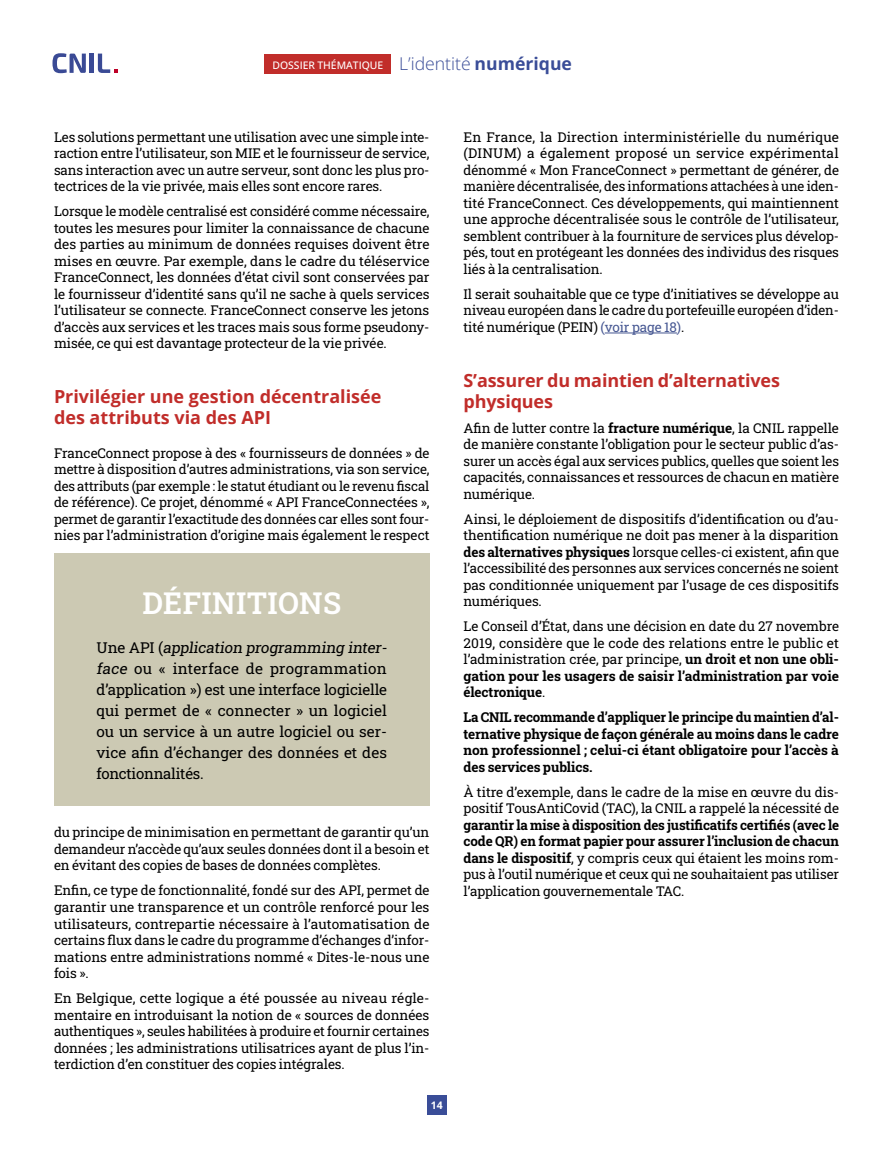
<style>
.page{position:relative;width:893px;height:1149px;background:#fff}
.page>*{position:absolute;margin:0;border:0;box-sizing:border-box;transform-origin:0 0}
.t1{font:600 30px "Roboto Slab";letter-spacing:.01em;color:#fff}
.t2{font:700 18px/21px "Open Sans";color:#c12d2a}
.t3{font:15px/21px "Roboto Slab";color:#000}
.t4{font:13.5px/16.5px "Roboto Slab";letter-spacing:-.005em;color:#000;text-align:justify}
.t5{font:700 13.5px/16.5px "Roboto Slab";letter-spacing:-.01em;color:#000;text-align:justify}
.t6{font:500 10.35px "Open Sans";color:#fff}
.t7{font:700 10.35px "Open Sans";color:#fff}
.s1{font-weight:300;font-size:17.55px;color:#3a4d98}
.s2{font-weight:700;font-size:17.55px;color:#3a4d98}
.s3{color:#465792}
.s4{font-weight:700}
.s5{font-weight:400}
</style>
<div class="page">
<svg style="left:52px;top:53px;width:34px;height:20px"></svg>
<hr style="left:90px;top:54px;width:4px;height:19px;background:#3a4a95">
<svg style="left:98px;top:54px;width:19px;height:19px"></svg>
<div style="left:265px;top:54px;width:126px;height:20px;background:#c12d2a"></div>
<div style="left:427px;top:1094px;width:19px;height:20px;background:#3a4d98"></div>
<hr style="left:605px;top:332px;width:72px;height:1px;background:#465792">
<div style="left:54px;top:553px;width:375px;height:252px;background:#ccc9b3"></div>
<p class="t6" style="left:272px;top:59px;width:301px">DOSSIER THÉMATIQUE <span class="s1">L’identité</span> <span class="s2">numérique</span></p>
<p class="t4" style="left:54px;top:128px;width:377px">Les solutions permettant une utilisation avec une simple inte&shy;raction entre l’utilisateur, son MIE et le fournisseur de service, sans interaction avec un autre serveur, sont donc les plus pro&shy;tectrices de la vie privée, mais elles sont encore rares.</p>
<p class="t4" style="left:54px;top:203px;width:377px">Lorsque le modèle centralisé est considéré comme nécessaire, toutes les mesures pour limiter la connaissance de chacune des parties au minimum de données requises doivent être mises en œuvre. Par exemple, dans le cadre du téléservice FranceConnect, les données d’état civil sont conservées par le fournisseur d’identité sans qu’il ne sache à quels services l’utilisateur se connecte. FranceConnect conserve les jetons d’accès aux services et les traces mais sous forme pseudony&shy;misée, ce qui est davantage protecteur de la vie privée.</p>
<h2 class="t2" style="left:54px;top:385px;width:329px">Privilégier une gestion décentralisée des attributs via des API</h2>
<p class="t4" style="left:54px;top:444px;width:377px">FranceConnect propose à des « fournisseurs de données » de mettre à disposition d’autres administrations, via son service, des attributs (par exemple : le statut étudiant ou le revenu fiscal de référence). Ce projet, dénommé « API FranceConnectées », permet de garantir l’exactitude des données car elles sont four&shy;nies par l’administration d’origine mais également le respect</p>
<h1 class="t1" style="left:142px;top:583px;width:200px">DÉFINITIONS</h1>
<p class="t3" style="left:97px;top:636px;width:295px">U n e A P I ( application programming inter&shy;face ou « interface de programmation d’application ») est une interface logicielle qui permet de « connecter » un logiciel ou un service à un autre logiciel ou ser&shy;vice afin d’échanger des données et des fonctionnalités.</p>
<p class="t4" style="left:54px;top:823px;width:377px">du principe de minimisation en permettant de garantir qu’un demandeur n’accède qu’aux seules données dont il a besoin et en évitant des copies de bases de données complètes.</p>
<p class="t4" style="left:54px;top:881px;width:377px">Enfin, ce type de fonctionnalité, fondé sur des API, permet de garantir une transparence et un contrôle renforcé pour les utilisateurs, contrepartie nécessaire à l’automatisation de certains flux dans le cadre du programme d’échanges d’infor&shy;mations entre administrations nommé « Dites-le-nous une fois ».</p>
<p class="t4" style="left:54px;top:989px;width:377px">En Belgique, cette logique a été poussée au niveau régle&shy;mentaire en introduisant la notion de « sources de données authentiques », seules habilitées à produire et fournir certaines données ; les administrations utilisatrices ayant de plus l’in&shy;terdiction d’en constituer des copies intégrales.</p>
<p class="t7" style="left:431px;top:1097px;width:13px">14</p>
<p class="t4" style="left:463px;top:128px;width:377px">En France, la Direction interministérielle du numérique (DINUM) a également proposé un service expérimental dénommé « Mon FranceConnect » permettant de générer, de manière décentralisée, des informations attachées à une iden&shy;tité FranceConnect. Ces développements, qui maintiennent une approche décentralisée sous le contrôle de l’utilisateur, semblent contribuer à la fourniture de services plus dévelop&shy;pés, tout en protégeant les données des individus des risques liés à la centralisation.</p>
<p class="t4" style="left:463px;top:285px;width:377px">Il serait souhaitable que ce type d’initiatives se développe au niveau européen dans le cadre du portefeuille européen d’iden&shy;tité numérique (PEIN) <span class="s3">(voir page 18)</span>.</p>
<h2 class="t2" style="left:463px;top:369px;width:318px">S’assurer du maintien d’alternatives physiques</h2>
<p class="t4" style="left:463px;top:419px;width:377px">Afin de lutter contre la <span class="s4">fracture numérique</span>, la CNIL rappelle de manière constante l’obligation pour le secteur public d’as&shy;surer un accès égal aux services publics, quelles que soient les capacités, connaissances et ressources de chacun en matière numérique.</p>
<p class="t4" style="left:463px;top:510px;width:377px">Ainsi, le déploiement de dispositifs d’identification ou d’au&shy;thentification numérique ne doit pas mener à la disparition <span class="s4">des alternatives physiques</span> lorsque celles-ci existent, afin que l’accessibilité des personnes aux services concernés ne soient pas conditionnée uniquement par l’usage de ces dispositifs numériques.</p>
<p class="t4" style="left:463px;top:617px;width:377px">Le Conseil d’État, dans une décision en date du 27 novembre 2019, considère que le code des relations entre le public et l’administration crée, par principe, <span class="s4">un droit et non une obli&shy;gation pour les usagers de saisir l’administration par voie électronique</span>.</p>
<p class="t5" style="left:463px;top:708px;width:377px">La CNIL recommande d’appliquer le principe du maintien d’al&shy;ternative physique de façon générale au moins dans le cadre non professionnel ; celui-ci étant obligatoire pour l’accès à des services publics.</p>
<p class="t4" style="left:463px;top:783px;width:377px">À titre d’exemple, dans le cadre de la mise en œuvre du dis&shy;positif TousAntiCovid (TAC), la CNIL a rappelé la nécessité de</p>
<p class="t5" style="left:463px;top:816px;width:377px">garantir la mise à disposition des justificatifs certifiés (avec le code QR) en format papier pour assurer l’inclusion de chacun dans le dispositif<span class="s5">, y compris ceux qui étaient les moins rom&shy;pus à l’outil numérique et ceux qui ne souhaitaient pas utiliser l’application gouvernementale TAC.</span></p>
</div>
